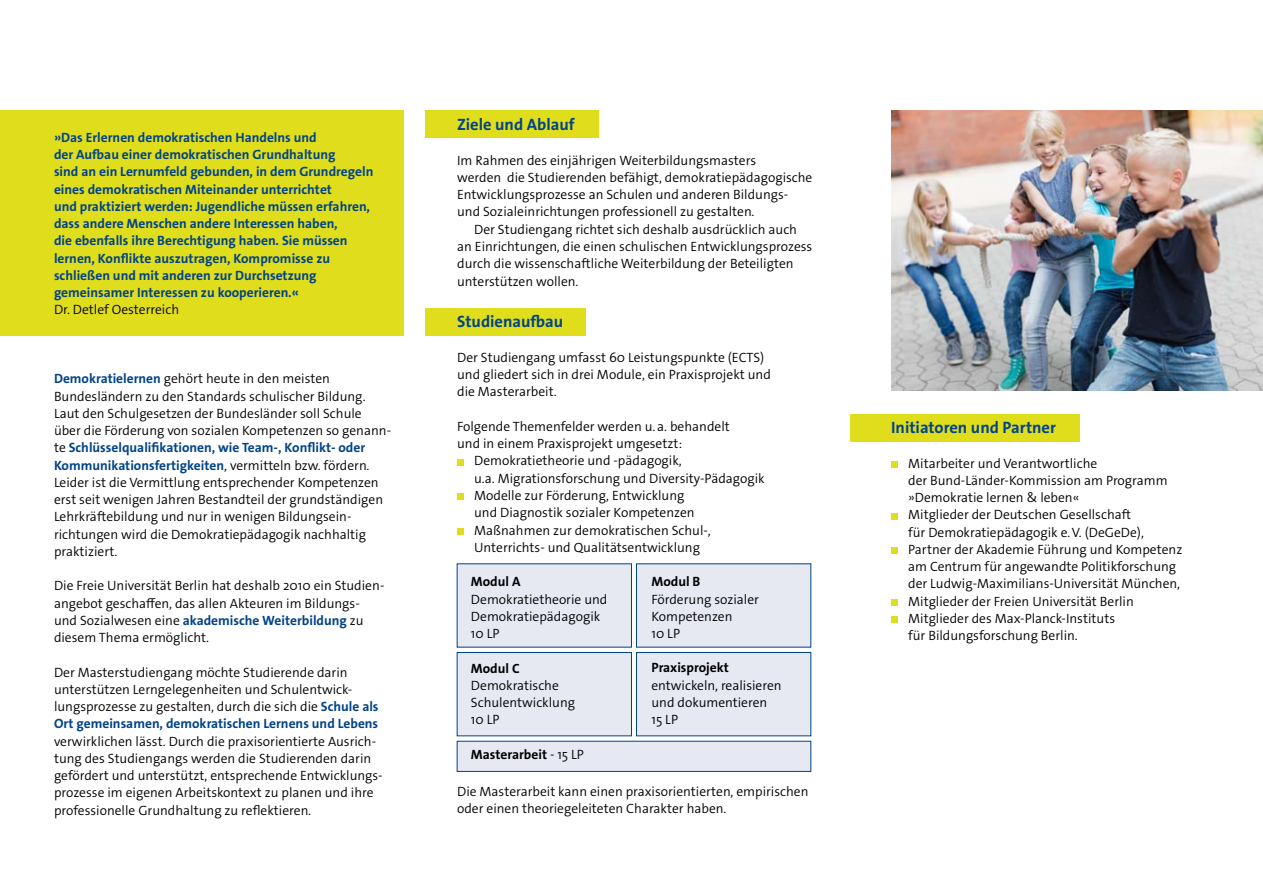
<style>
.page{position:relative;width:1263px;height:893px;background:#fff}
.page>*{position:absolute;margin:0;border:0;box-sizing:border-box;transform-origin:0 0}
.t1{font:700 16.5px "The Sans Os F";color:#004388}
.t2{font:300 13.5px/17.2px "The Sans Os F";color:#000}
.t3{font:700 13.5px/17.2px "The Sans Os F";color:#004388}
.t4{font:700 13.5px "The Sans Os F";color:#000}
.s1{font-weight:700;color:#004388}
.s2{font-weight:300}
</style>
<div class="page">
<div style="left:850px;top:415px;width:230px;height:27px;background:#e0dd1d"></div>
<div style="left:425px;top:111px;width:173px;height:27px;background:#e0dd1d"></div>
<div style="left:425px;top:308px;width:161px;height:28px;background:#e0dd1d"></div>
<div style="left:0;top:111px;width:404px;height:225px;background:#e0dd1d"></div>
<svg style="left:457px;top:459px;width:6px;height:6px"></svg>
<svg style="left:457px;top:494px;width:6px;height:6px"></svg>
<svg style="left:457px;top:528px;width:6px;height:6px"></svg>
<div style="left:891px;top:461px;width:6px;height:7px;background:#e0dd1d"></div>
<svg style="left:891px;top:513px;width:6px;height:6px"></svg>
<svg style="left:891px;top:548px;width:6px;height:6px"></svg>
<div style="left:891px;top:599px;width:6px;height:7px;background:#e0dd1d"></div>
<svg style="left:891px;top:617px;width:6px;height:6px"></svg>
<div style="left:457px;top:741px;width:354px;height:31px;background:#e6e8f2;border:1px solid #004388"></div>
<div style="left:636px;top:563px;width:175px;height:84px;background:#e6e8f2"></div>
<div style="left:457px;top:563px;width:175px;height:84px;background:#e6e8f2"></div>
<div style="left:636px;top:652px;width:175px;height:84px;background:#e6e8f2;border:1px solid #004388"></div>
<div style="left:457px;top:652px;width:175px;height:84px;background:#e6e8f2;border:1px solid #004388"></div>
<img style="left:891px;top:111px;width:372px;height:280px">
<p class="t3" style="left:54px;top:129px;width:321px">»Das Erlernen demokratischen Handelns und<br>der Aufbau einer demokratischen Grundhaltung<br>sind an ein Lernumfeld gebunden, in dem Grundregeln eines demokratischen Miteinander unterrichtet<br>und praktiziert werden: Jugendliche müssen erfahren, dass andere Menschen andere Interessen haben,<br>die ebenfalls ihre Berechtigung haben. Sie müssen lernen, Konflikte auszutragen, Kompromisse zu schließen und mit anderen zur Durchsetzung gemeinsamer Interessen zu kooperieren.«</p>
<p class="t2" style="left:54px;top:301px;width:127px">Dr. Detlef Oesterreich</p>
<p class="t2" style="left:54px;top:370px;width:339px"><span class="s1">Demokratielernen</span> gehört heute in den meisten Bundesländern zu den Standards schulischer Bildung.<br>Laut den Schulgesetzen der Bundesländer soll Schule über die Förderung von sozialen Kompetenzen so genann&shy;te <span class="s1">Schlüsselqualifikationen, wie Team-, Konflikt- oder Kommunikationsfertigkeiten</span>, vermitteln bzw. fördern.<br>Leider ist die Vermittlung entsprechender Kompetenzen erst seit wenigen Jahren Bestandteil der grundständigen Lehrkräftebildung und nur in wenigen Bildungsein&shy;richtungen wird die Demokratiepädagogik nachhaltig praktiziert.</p>
<p class="t2" style="left:54px;top:577px;width:331px">Die Freie Universität Berlin hat deshalb 2010 ein Studien&shy;angebot geschaffen, das allen Akteuren im Bildungs&shy;und Sozialwesen eine <span class="s1">akademische Weiterbildung</span> zu diesem Thema ermöglicht.</p>
<p class="t2" style="left:54px;top:664px;width:326px">Der Masterstudiengang möchte Studierende darin unterstützen Lerngelegenheiten und Schulentwick&shy;lungsprozesse zu gestalten, durch die sich die <span class="s1">Schule als Ort gemeinsamen, demokratischen Lernens und Lebens</span></p>
<p class="t2" style="left:54px;top:733px;width:330px">verwirklichen lässt. Durch die praxisorientierte Ausrich&shy;tung des Studiengangs werden die Studierenden darin gefördert und unterstützt, entsprechende Entwicklungs&shy;prozesse im eigenen Arbeitskontext zu planen und ihre professionelle Grundhaltung zu reflektieren.</p>
<p class="t1" style="left:457px;top:114px;width:119px">Ziele und Ablauf</p>
<p class="t2" style="left:457px;top:152px;width:357px">Im Rahmen des einjährigen Weiterbildungsmasters<br>werden die Studierenden befähigt, demokratiepädagogische Entwicklungsprozesse an Schulen und anderen Bildungs&shy;und Sozialeinrichtungen professionell zu gestalten.</p>
<p class="t2" style="left:457px;top:221px;width:357px;text-indent:17px">Der Studiengang richtet sich deshalb ausdrücklich auch an Einrichtungen, die einen schulischen Entwicklungsprozess durch die wissenschaftliche Weiterbildung der Beteiligten unterstützen wollen.</p>
<p class="t1" style="left:457px;top:311px;width:108px">Studienaufbau</p>
<p class="t2" style="left:457px;top:349px;width:315px">Der Studiengang umfasst 60 Leistungspunkte (ECTS) und gliedert sich in drei Module, ein Praxisprojekt und die Masterarbeit.</p>
<p class="t2" style="left:457px;top:418px;width:274px">Folgende Themenfelder werden u.a. behandelt</p>
<p class="t2" style="left:457px;top:435px;width:227px">und in einem Praxisprojekt umgesetzt:</p>
<p class="t2" style="left:474px;top:452px;width:209px">Demokratietheorie und -pädagogik,</p>
<p class="t2" style="left:474px;top:470px;width:292px">u.a. Migrationsforschung und Diversity-Pädagogik</p>
<p class="t2" style="left:474px;top:487px;width:212px">Modelle zur Förderung, Entwicklung</p>
<p class="t2" style="left:474px;top:504px;width:222px">und Diagnostik sozialer Kompetenzen</p>
<p class="t2" style="left:474px;top:521px;width:238px">Maßnahmen zur demokratischen Schul-,</p>
<p class="t2" style="left:474px;top:539px;width:227px">Unterrichts- und Qualitätsentwicklung</p>
<p class="t4" style="left:471px;top:573px;width:51px">Modul A</p>
<p class="t2" style="left:471px;top:590px;width:138px">Demokratietheorie und<br>Demokratiepädagogik<br>10 LP</p>
<p class="t4" style="left:471px;top:659px;width:50px">Modul C</p>
<p class="t2" style="left:471px;top:677px;width:106px">Demokratische<br>Schulentwicklung<br>10 LP</p>
<p class="t4" style="left:471px;top:746px;width:115px">Masterarbeit <span class="s2">- 15 LP</span></p>
<p class="t4" style="left:651px;top:573px;width:50px">Modul B</p>
<p class="t2" style="left:651px;top:590px;width:109px">Förderung sozialer<br>Kompetenzen<br>10 LP</p>
<p class="t4" style="left:651px;top:659px;width:79px">Praxisprojekt</p>
<p class="t2" style="left:651px;top:676px;width:132px">entwickeln, realisieren und dokumentieren<br>15 LP</p>
<p class="t2" style="left:457px;top:782px;width:353px">Die Masterarbeit kann einen praxisorientierten, empirischen oder einen theoriegeleiteten Charakter haben.</p>
<p class="t1" style="left:891px;top:417px;width:166px">Initiatoren und Partner</p>
<p class="t2" style="left:908px;top:455px;width:276px">Mitarbeiter und Verantwortliche<br>der Bund-Länder-Kommission am Programm »Demokratie lernen &amp; leben«<br>Mitglieder der Deutschen Gesellschaft<br>für Demokratiepädagogik e.V. (DeGeDe), Partner der Akademie Führung und Kompetenz am Centrum für angewandte Politikforschung der Ludwig-Maximilians-Universität München, Mitglieder der Freien Universität Berlin Mitglieder des Max-Planck-Instituts<br>für Bildungsforschung Berlin.</p>
</div>
